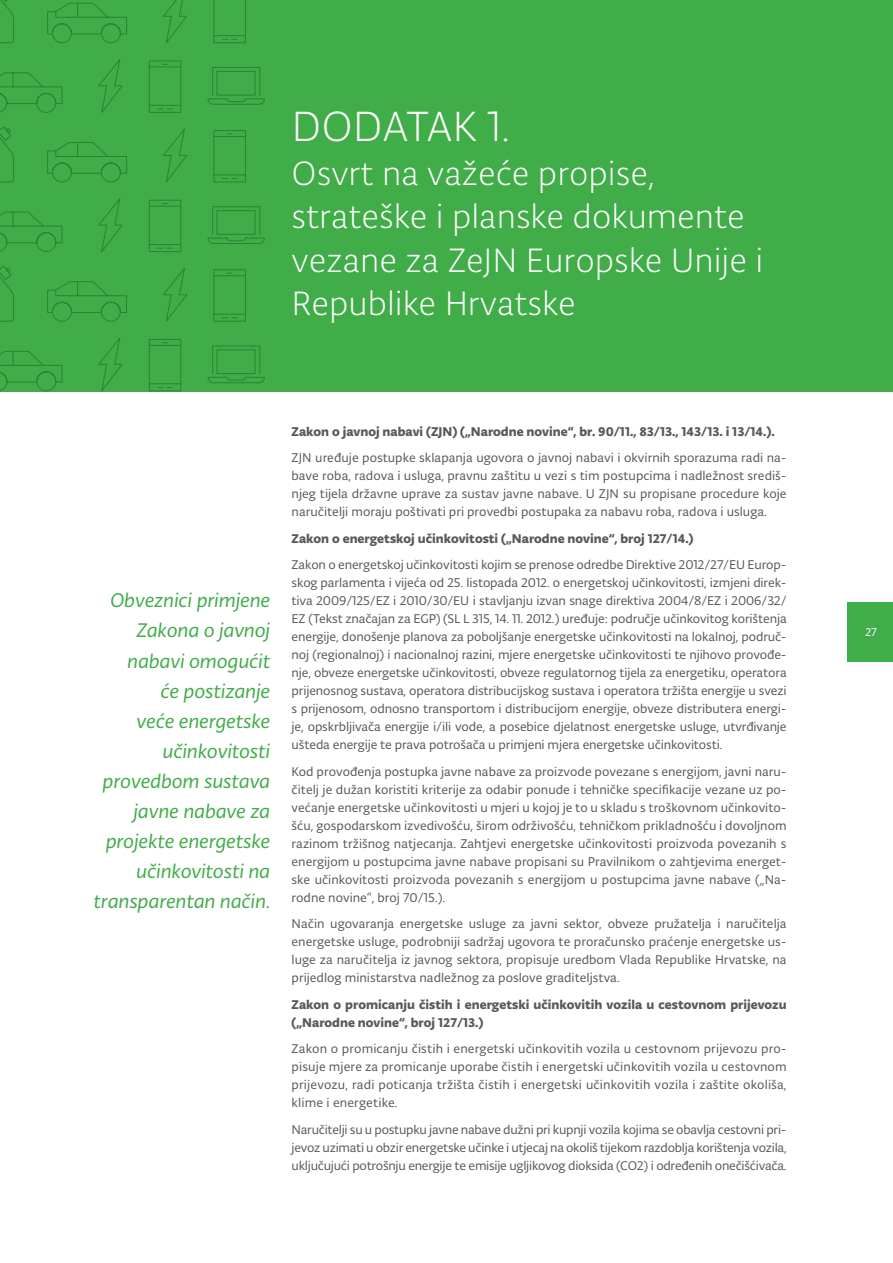
<style>
.page{position:relative;width:893px;height:1263px;background:#fff}
.page>*{position:absolute;margin:0;border:0;box-sizing:border-box;transform-origin:0 0}
.t1{font:300 45px "Typonine Sans Pro";color:#fff}
.t2{font:300 36px/43.5px "Typonine Sans Pro";color:#fff}
.t3{font:italic 21px/30px "Typonine Sans Pro";letter-spacing:-.01em;color:#41ad49;text-align:right}
.t4{font:13.5px/18px "Typonine Sans Pro";color:#58595b;text-align:justify}
.t5{font:700 13.5px/18px "Typonine Sans Pro";color:#58595b}
.t6{font:12px "Typonine Sans Pro";color:#fff}
</style>
<div class="page">
<div style="left:847px;top:602px;width:46px;height:59px;background:#41ad49"></div>
<div style="left:0;top:0;width:893px;height:391px;background:#41ad49"></div>
<svg style="left:0;top:0;width:14px;height:43px"></svg>
<svg style="left:47px;top:2px;width:80px;height:41px"></svg>
<svg style="left:163px;top:0;width:24px;height:43px"></svg>
<svg style="left:213px;top:0;width:33px;height:43px"></svg>
<svg style="left:0;top:126px;width:14px;height:57px"></svg>
<svg style="left:47px;top:142px;width:80px;height:41px"></svg>
<svg style="left:163px;top:128px;width:24px;height:55px"></svg>
<svg style="left:213px;top:130px;width:33px;height:53px"></svg>
<svg style="left:0;top:266px;width:14px;height:56px"></svg>
<svg style="left:47px;top:281px;width:80px;height:41px"></svg>
<svg style="left:163px;top:268px;width:24px;height:54px"></svg>
<svg style="left:213px;top:269px;width:33px;height:53px"></svg>
<svg style="left:0;top:72px;width:63px;height:41px"></svg>
<svg style="left:98px;top:59px;width:25px;height:54px"></svg>
<svg style="left:149px;top:60px;width:33px;height:53px"></svg>
<svg style="left:207px;top:67px;width:58px;height:38px"></svg>
<svg style="left:0;top:211px;width:63px;height:41px"></svg>
<svg style="left:98px;top:198px;width:25px;height:54px"></svg>
<svg style="left:149px;top:199px;width:33px;height:53px"></svg>
<svg style="left:207px;top:206px;width:58px;height:38px"></svg>
<svg style="left:0;top:351px;width:63px;height:40px"></svg>
<svg style="left:98px;top:337px;width:25px;height:54px"></svg>
<svg style="left:149px;top:339px;width:33px;height:52px"></svg>
<svg style="left:207px;top:345px;width:58px;height:38px"></svg>
<h1 class="t1" style="left:292px;top:101px;width:220px">DODATAK 1.</h1>
<h2 class="t2" style="left:292px;top:151px;width:473px">Osvrt na važeće propise, strateške i planske dokumente vezane za ZeJN Europske Unije i<br>Republike Hrvatske</h2>
<h3 class="t3" style="left:94px;top:585px;width:178px">Obveznici primjene<br>Zakona o javnoj nabavi omogućit<br>će postizanje<br>veće energetske učinkovitosti provedbom sustava javne nabave za projekte energetske učinkovitosti na transparentan način.</h3>
<p class="t5" style="left:292px;top:422px;width:485px">Zakon o javnoj nabavi (ZJN) („Narodne novine“, br. 90/11., 83/13., 143/13. i 13/14.).</p>
<p class="t4" style="left:292px;top:449px;width:497px">ZJN uređuje postupke sklapanja ugovora o javnoj nabavi i okvirnih sporazuma radi na&shy;bave roba, radova i usluga, pravnu zaštitu u vezi s tim postupcima i nadležnost središ&shy;njeg tijela državne uprave za sustav javne nabave. U ZJN su propisane procedure koje naručitelji moraju poštivati pri provedbi postupaka za nabavu roba, radova i usluga.</p>
<p class="t5" style="left:292px;top:529px;width:403px">Zakon o energetskoj učinkovitosti („Narodne novine“, broj 127/14.)</p>
<p class="t4" style="left:292px;top:556px;width:497px">Zakon o energetskoj učinkovitosti kojim se prenose odredbe Direktive 2012/27/EU Europ&shy;skog parlamenta i vijeća od 25. listopada 2012. o energetskoj učinkovitosti, izmjeni direk&shy;tiva 2009/125/EZ i 2010/30/EU i stavljanju izvan snage direktiva 2004/8/EZ i 2006/32/ EZ (Tekst značajan za EGP) (SL L 315, 14. 11. 2012.) uređuje: područje učinkovitog korištenja energije, donošenje planova za poboljšanje energetske učinkovitosti na lokalnoj, područ&shy;noj (regionalnoj) i nacionalnoj razini, mjere energetske učinkovitosti te njihovo provođe&shy;nje, obveze energetske učinkovitosti, obveze regulatornog tijela za energetiku, operatora prijenosnog sustava, operatora distribucijskog sustava i operatora tržišta energije u svezi s prijenosom, odnosno transportom i distribucijom energije, obveze distributera energi&shy;je, opskrbljivača energije i/ili vode, a posebice djelatnost energetske usluge, utvrđivanje ušteda energije te prava potrošača u primjeni mjera energetske učinkovitosti.</p>
<p class="t4" style="left:292px;top:762px;width:497px">Kod provođenja postupka javne nabave za proizvode povezane s energijom, javni naru&shy;čitelj je dužan koristiti kriterije za odabir ponude i tehničke specifikacije vezane uz po&shy;većanje energetske učinkovitosti u mjeri u kojoj je to u skladu s troškovnom učinkovito&shy;šću, gospodarskom izvedivošću, širom održivošću, tehničkom prikladnošću i dovoljnom razinom tržišnog natjecanja. Zahtjevi energetske učinkovitosti proizvoda povezanih s energijom u postupcima javne nabave propisani su Pravilnikom o zahtjevima energet&shy;ske učinkovitosti proizvoda povezanih s energijom u postupcima javne nabave („Na&shy;rodne novine“, broj 70/15.).</p>
<p class="t4" style="left:292px;top:915px;width:497px">Način ugovaranja energetske usluge za javni sektor, obveze pružatelja i naručitelja energetske usluge, podrobniji sadržaj ugovora te proračunsko praćenje energetske us&shy;luge za naručitelja iz javnog sektora, propisuje uredbom Vlada Republike Hrvatske, na prijedlog ministarstva nadležnog za poslove graditeljstva.</p>
<p class="t5" style="left:292px;top:995px;width:497px">Zakon o promicanju čistih i energetski učinkovitih vozila u cestovnom prijevozu („Narodne novine“, broj 127/13.)</p>
<p class="t4" style="left:292px;top:1040px;width:497px">Zakon o promicanju čistih i energetski učinkovitih vozila u cestovnom prijevozu pro&shy;pisuje mjere za promicanje uporabe čistih i energetski učinkovitih vozila u cestovnom prijevozu, radi poticanja tržišta čistih i energetski učinkovitih vozila i zaštite okoliša, klime i energetike.</p>
<p class="t4" style="left:292px;top:1120px;width:497px">Naručitelji su u postupku javne nabave dužni pri kupnji vozila kojima se obavlja cestovni pri&shy;jevoz uzimati u obzir energetske učinke i utjecaj na okoliš tijekom razdoblja korištenja vozila, uključujući potrošnju energije te emisije ugljikovog dioksida (CO2) i određenih onečišćivača.</p>
<p class="t6" style="left:865px;top:625px;width:13px">27</p>
</div>
